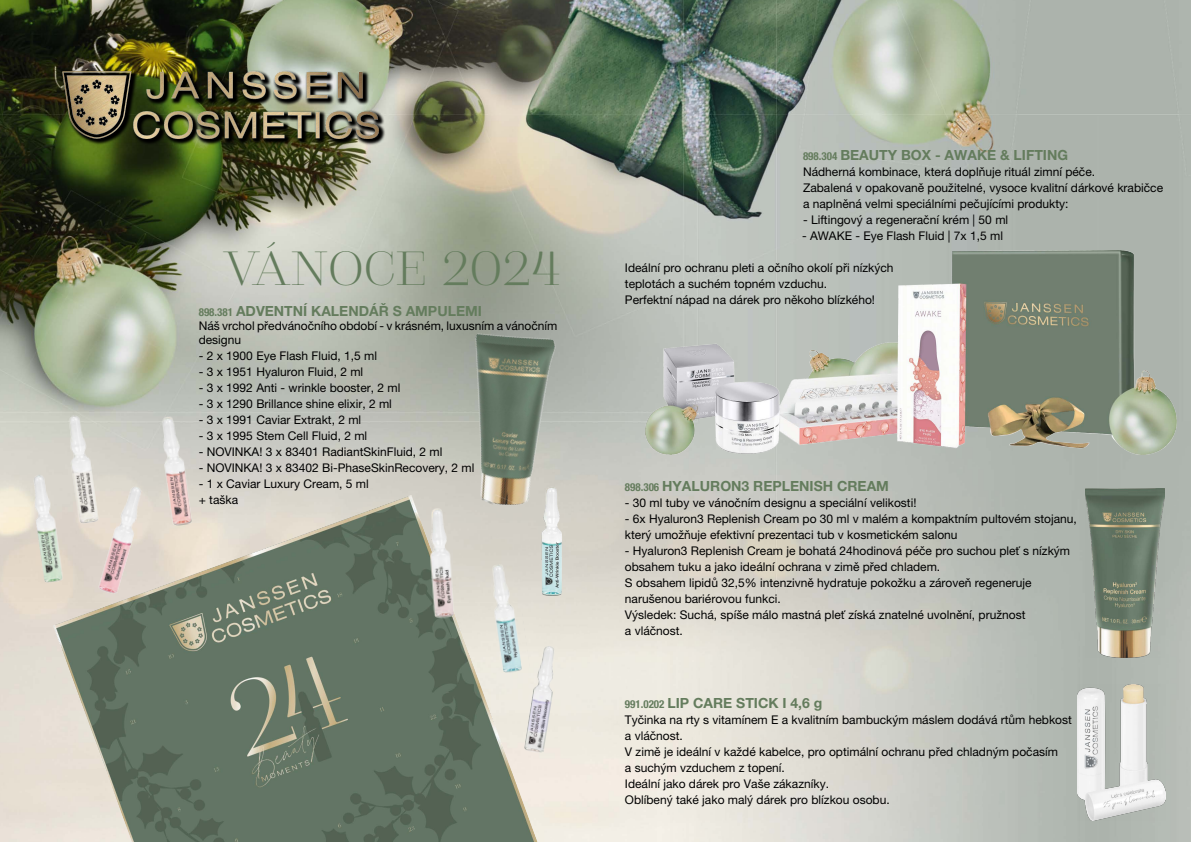
<style>
.page{position:relative;width:1191px;height:842px;background:#fff}
.page>*{position:absolute;margin:0;border:0;box-sizing:border-box;transform-origin:0 0}
.t1{font:49.9px "AB Serif";color:#647c5d}
.t2{font:700 14px "Helvetica Neue LT Pro";color:#647c5d}
.t3{font:12px/16px "Helvetica Neue LT Pro";color:#000}
.s1{font-stretch:condensed;font-size:11px}
</style>
<div class="page">
<img style="left:0;top:0;width:1191px;height:842px">
<img style="left:61px;top:70px;width:324px;height:75px">
<img style="left:62px;top:72px;width:316px;height:66px">
<img style="left:54px;top:495px;width:487px;height:347px">
<img style="left:416px;top:311px;width:176px;height:206px">
<img style="left:30px;top:473px;width:37px;height:114px">
<img style="left:424px;top:505px;width:36px;height:114px">
<img style="left:62px;top:413px;width:43px;height:116px">
<img style="left:537px;top:485px;width:28px;height:113px">
<img style="left:91px;top:482px;width:58px;height:116px">
<img style="left:487px;top:562px;width:43px;height:115px">
<img style="left:151px;top:412px;width:46px;height:115px">
<img style="left:523px;top:641px;width:37px;height:115px">
<img style="left:1085px;top:488px;width:79px;height:169px">
<img style="left:645px;top:250px;width:531px;height:205px">
<img style="left:1077px;top:684px;width:88px;height:136px">
<h1 class="t1" style="left:224px;top:240px;width:340px">VÁNOCE 2024</h1>
<p class="t2" style="left:199px;top:302px;width:285px"><span class="s1">898.381</span> ADVENTNÍ KALENDÁŘ S AMPULEMI</p>
<p class="t3" style="left:199px;top:319px;width:360px;line-height:14px">Náš vrchol předvánočního období - v krásném, luxusním a vánočním designu</p>
<p class="t3" style="left:199px;top:348px;width:180px">- 2 x 1900 Eye Flash Fluid, 1,5 ml</p>
<p class="t3" style="left:199px;top:364px;width:166px">- 3 x 1951 Hyaluron Fluid, 2 ml</p>
<p class="t3" style="left:199px;top:380px;width:203px">- 3 x 1992 Anti - wrinkle booster, 2 ml</p>
<p class="t3" style="left:199px;top:396px;width:195px">- 3 x 1290 Brillance shine elixir, 2 ml</p>
<p class="t3" style="left:199px;top:412px;width:164px">- 3 x 1991 Caviar Extrakt, 2 ml</p>
<p class="t3" style="left:199px;top:428px;width:170px">- 3 x 1995 Stem Cell Fluid, 2 ml</p>
<p class="t3" style="left:199px;top:444px;width:245px">- NOVINKA! 3 x 83401 RadiantSkinFluid, 2 ml</p>
<p class="t3" style="left:199px;top:460px;width:277px">- NOVINKA! 3 x 83402 Bi-PhaseSkinRecovery, 2 ml</p>
<p class="t3" style="left:199px;top:476px;width:172px">- 1 x Caviar Luxury Cream, 5 ml + taška</p>
<p class="t2" style="left:803px;top:147px;width:266px"><span class="s1">898.304</span> BEAUTY BOX - AWAKE &amp; LIFTING</p>
<p class="t3" style="left:803px;top:164px;width:362px">Nádherná kombinace, která doplňuje rituál zimní péče.<br>Zabalená v opakovaně použitelné, vysoce kvalitní dárkové krabičce a naplněná velmi speciálními pečujícími produkty:</p>
<p class="t3" style="left:803px;top:212px;width:207px">- Liftingový a regenerační krém | 50 ml</p>
<p class="t3" style="left:802px;top:228px;width:202px">- AWAKE - Eye Flash Fluid | 7x 1,5 ml</p>
<p class="t3" style="left:625px;top:260px;width:270px">Ideální pro ochranu pleti a očního okolí při nízkých teplotách a suchém topném vzduchu.<br>Perfektní nápad na dárek pro někoho blízkého!</p>
<p class="t2" style="left:625px;top:478px;width:265px"><span class="s1">898.306</span> HYALURON3 REPLENISH CREAM</p>
<p class="t3" style="left:625px;top:495px;width:293px">- 30 ml tuby ve vánočním designu a speciální velikosti!</p>
<p class="t3" style="left:625px;top:511px;width:453px">- 6x Hyaluron3 Replenish Cream po 30 ml v malém a kompaktním pultovém stojanu, který umožňuje efektivní prezentaci tub v kosmetickém salonu</p>
<p class="t3" style="left:625px;top:543px;width:447px">- Hyaluron3 Replenish Cream je bohatá 24hodinová péče pro suchou pleť s nízkým obsahem tuku a jako ideální ochrana v zimě před chladem.<br>S obsahem lipidů 32,5% intenzivně hydratuje pokožku a zároveň regeneruje narušenou bariérovou funkci.<br>Výsledek: Suchá, spíše málo mastná pleť získá znatelné uvolnění, pružnost<br>a vláčnost.</p>
<p class="t2" style="left:625px;top:695px;width:199px"><span class="s1">991.0202</span> LIP CARE STICK I 4,6 g</p>
<p class="t3" style="left:625px;top:712px;width:448px">Tyčinka na rty s vitamínem E a kvalitním bambuckým máslem dodává rtům hebkost a vláčnost.<br>V zimě je ideální v každé kabelce, pro optimální ochranu před chladným počasím<br>a suchým vzduchem z topení.<br>Ideální jako dárek pro Vaše zákazníky.<br>Oblíbený také jako malý dárek pro blízkou osobu.</p>
</div>
